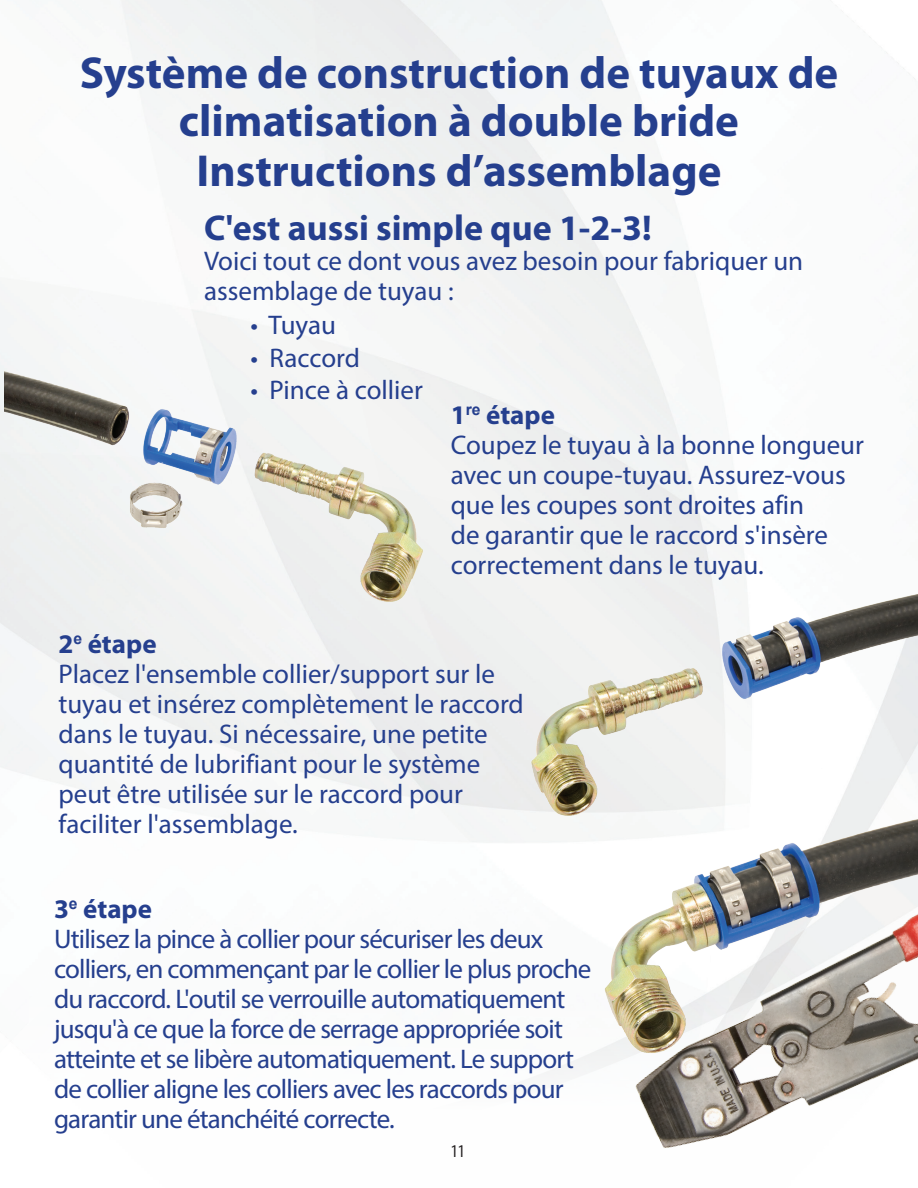
<style>
.page{position:relative;width:918px;height:1188px;background:#fff}
.page>*{position:absolute;margin:0;border:0;box-sizing:border-box;transform-origin:0 0}
.t1{font:700 45px/48px "Myriad Pro";color:#253f8e;text-align:center}
.t2{font:700 36px "Myriad Pro";color:#253f8e}
.t3{font:27px/30px "Myriad Pro";letter-spacing:-.005em;color:#253f8e}
.t4{font:27px/30px "Myriad Pro";letter-spacing:-.03em;color:#253f8e}
.t5{font:700 27px "Myriad Pro";color:#253f8e}
.t6{font:condensed 18px "Myriad Pro";color:#231f20}
</style>
<div class="page">
<img style="left:0;top:0;width:915px;height:1075px">
<img style="left:521px;top:585px;width:397px;height:238px">
<img style="left:5px;top:356px;width:423px;height:251px">
<img style="left:610px;top:1057px;width:308px;height:91px">
<img style="left:595px;top:818px;width:323px;height:239px">
<p class="t1" style="left:80px;top:47px;width:760px">Système de construction de tuyaux de climatisation à double bride</p>
<p class="t1" style="left:197px;top:145px;width:526px">Instructions d’assemblage</p>
<p class="t2" style="left:204px;top:205px;width:449px">C'est aussi simple que 1-2-3!</p>
<p class="t3" style="left:204px;top:246px;width:601px">Voici tout ce dont vous avez besoin pour fabriquer un assemblage de tuyau :</p>
<p class="t3" style="left:251px;top:310px;width:87px">• Tuyau</p>
<p class="t3" style="left:251px;top:342px;width:111px">• Raccord</p>
<p class="t3" style="left:251px;top:375px;width:174px">• Pince à collier</p>
<p class="t5" style="left:451px;top:398px;width:106px">1<sup>re</sup> étape</p>
<p class="t3" style="left:451px;top:430px;width:415px">Coupez le tuyau à la bonne longueur avec un coupe-tuyau. Assurez-vous que les coupes sont droites afin<br>de garantir que le raccord s'insère correctement dans le tuyau.</p>
<p class="t5" style="left:58px;top:626px;width:100px">2<sup>e</sup> étape</p>
<p class="t3" style="left:58px;top:658px;width:467px">Placez l'ensemble collier/support sur le tuyau et insérez complètement le raccord dans le tuyau. Si nécessaire, une petite quantité de lubrifiant pour le système peut être utilisée sur le raccord pour faciliter l'assemblage.</p>
<p class="t5" style="left:54px;top:891px;width:100px">3<sup>e</sup> étape</p>
<p class="t4" style="left:54px;top:923px;width:539px">Utilisez la pince à collier pour sécuriser les deux colliers, en commençant par le collier le plus proche du raccord. L'outil se verrouille automatiquement jusqu'à ce que la force de serrage appropriée soit atteinte et se libère automatiquement. Le support de collier aligne les colliers avec les raccords pour garantir une étanchéité correcte.</p>
<p class="t6" style="left:451px;top:1140px;width:15px">11</p>
</div>
